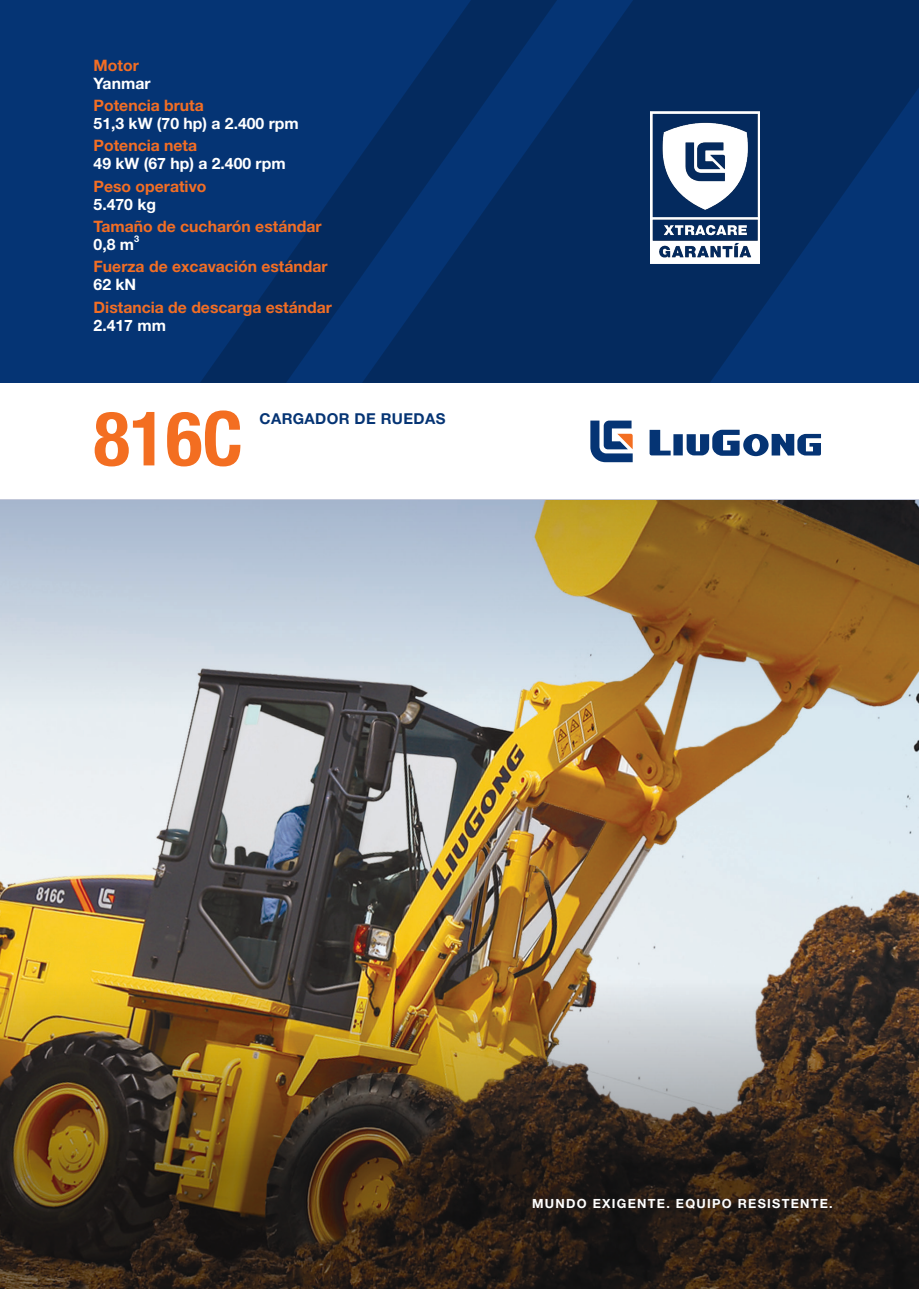
<style>
.page{position:relative;width:919px;height:1289px;background:#fff}
.page>*{position:absolute;margin:0;border:0;box-sizing:border-box;transform-origin:0 0}
.t1{font:700 condensed 75.45px "Helvetica Neue LT Pro";color:#f36e21}
.t2{font:700 15.75px/18px "Helvetica Neue LT Pro";color:#f36e24}
.t3{font:700 15.75px/18px "Helvetica Neue LT Pro";color:#fff}
.t4{font:700 15px "Helvetica Neue LT Pro";letter-spacing:.025em;color:#053474}
.t5{font:700 12.6px "Helvetica Neue LT Pro";letter-spacing:.1em;color:#fff}
.t6{font:700 9.15px "Helvetica Neue LT Pro";color:#fff}
.s1{color:#f36e24}
.s2{color:#fff}
</style>
<div class="page">
<div style="left:0;top:0;width:918px;height:383px;background:#053474"></div>
<svg style="left:200px;top:155px;width:162px;height:228px"></svg>
<svg style="left:362px;top:0;width:556px;height:383px;fill:#042a5e"></svg>
<img style="left:0;top:709px;width:918px;height:231px">
<svg style="left:0;top:500px;width:918px;height:209px;background:#ada799"></svg>
<img style="left:0;top:940px;width:918px;height:348px">
<svg style="left:649px;top:430px;width:172px;height:26px"></svg>
<svg style="left:590px;top:420px;width:42px;height:42px"></svg>
<img style="left:650px;top:111px;width:110px;height:152px">
<p class="t3" style="left:94px;top:56px;width:58px"><span class="s1">Motor<br></span>Yanmar</p>
<p class="t3" style="left:94px;top:96px;width:207px"><span class="s1">Potencia bruta<br></span>51,3 kW (70 hp) a 2.400 rpm</p>
<p class="t3" style="left:94px;top:136px;width:193px"><span class="s1">Potencia neta<br></span>49 kW (67 hp) a 2.400 rpm</p>
<p class="t2" style="left:94px;top:177px;width:114px">Peso operativo<br><span class="s2">5.470 kg</span></p>
<p class="t2" style="left:94px;top:217px;width:229px">Tamaño de cucharón estándar<br><span class="s2">0,8 m</span></p>
<p class="t6" style="left:134px;top:233px;width:7px">3</p>
<p class="t2" style="left:94px;top:257px;width:235px">Fuerza de excavación estándar<br><span class="s2">62 kN</span></p>
<p class="t2" style="left:94px;top:297px;width:240px">Distancia de descarga estándar<br><span class="s2">2.417 mm</span></p>
<p class="t1" style="left:94px;top:393px;width:151px">816C</p>
<p class="t4" style="left:259px;top:409px;width:187px">CARGADOR DE RUEDAS</p>
<p class="t5" style="left:532px;top:1195px;width:302px">MUNDO EXIGENTE. EQUIPO RESISTENTE.</p>
</div>
